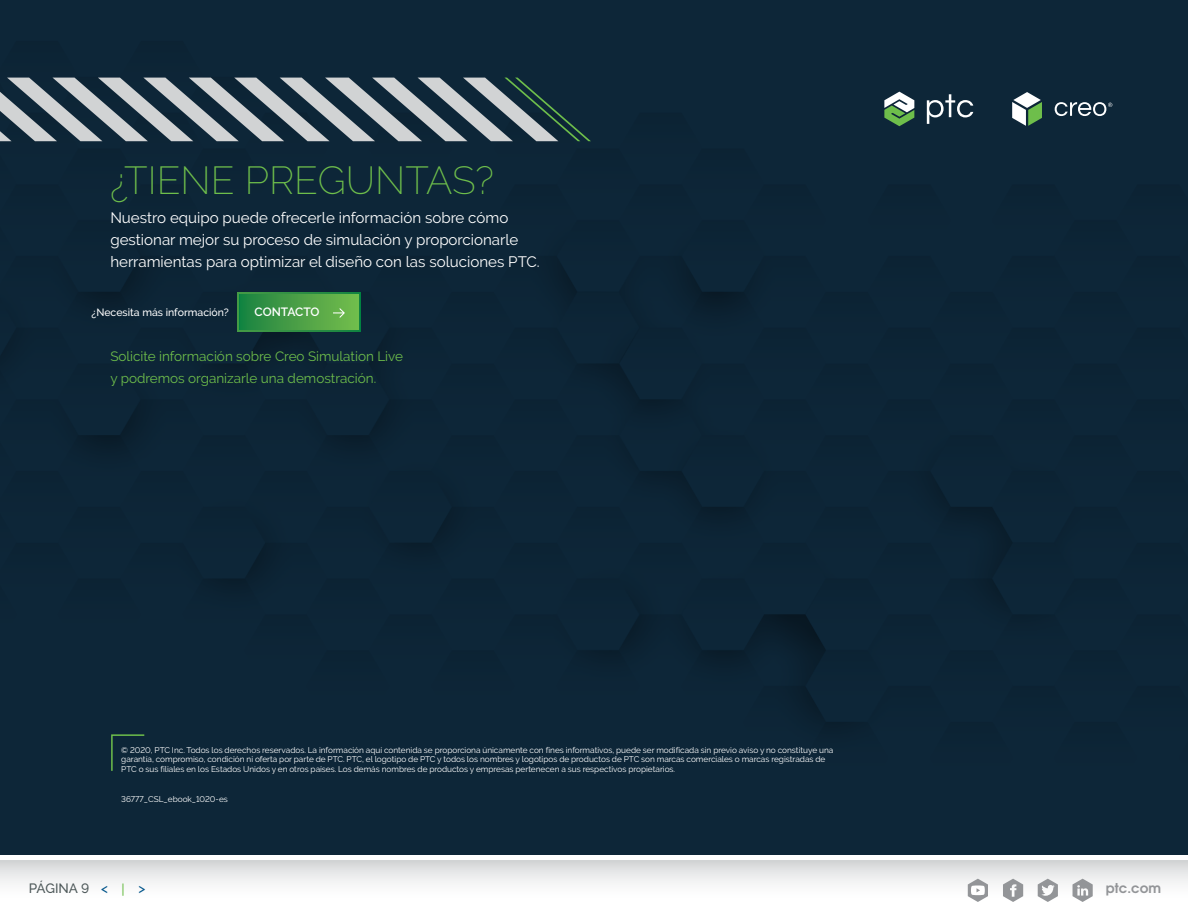
<style>
.page{position:relative;width:1188px;height:918px;background:#fff}
.page>*{position:absolute;margin:0;border:0;box-sizing:border-box;transform-origin:0 0}
.t1{font:200 39px "PTC Raleway";color:#6ebe4b}
.t2{font:15.15px/21.9px "PTC Raleway";color:#fff}
.t3{font:13.5px/22px "PTC Raleway";color:#6ebe4b}
.t4{font:500 13.5px "PTC Raleway";color:#4d5859}
.t5{font:700 13.5px "Te X Gyre Adventor";color:#939598}
.t6{font:600 12px "PTC Raleway";letter-spacing:-.005em;color:#fff}
.t7{font:500 10.5px "PTC Raleway";color:#fff}
.t8{font:8.25px/9.9px "PTC Raleway";color:#fff}
.s1{color:#00548a}
.s2{color:#6ebe4b}
</style>
<div class="page">
<div style="left:0;top:861px;width:1188px;height:41px;background:linear-gradient(to bottom,#d9dadc,#fff)"></div>
<svg style="left:1073px;top:879px;width:20px;height:23px"></svg>
<svg style="left:1003px;top:879px;width:20px;height:23px"></svg>
<svg style="left:1038px;top:879px;width:20px;height:23px"></svg>
<div style="left:0;top:0;width:1188px;height:855px;background:#0d2638"></div>
<svg style="left:968px;top:879px;width:20px;height:23px"></svg>
<svg style="left:0;top:78px;width:591px;height:63px;background:#63727b"></svg>
<div style="left:238px;top:293px;width:123px;height:38px;background:#0f8341"></div>
<div style="left:239px;top:294px;width:120px;height:36px;background:linear-gradient(to right,#1b8241,#76bd4c)"></div>
<svg style="left:333px;top:308px;width:12px;height:10px"></svg>
<svg style="left:110px;top:734px;width:36px;height:38px"></svg>
<svg style="left:1055px;top:102px;width:57px;height:14px"></svg>
<svg style="left:1012px;top:92px;width:30px;height:34px"></svg>
<svg style="left:884px;top:92px;width:30px;height:34px"></svg>
<svg style="left:927px;top:94px;width:46px;height:30px"></svg>
<h1 class="t1" style="left:110px;top:158px;width:385px">¿TIENE PREGUNTAS?</h1>
<h2 class="t2" style="left:110px;top:207px;width:431px">Nuestro equipo puede ofrecerle información sobre cómo gestionar mejor su proceso de simulación y proporcionarle herramientas para optimizar el diseño con las soluciones PTC.</h2>
<p class="t7" style="left:92px;top:306px;width:139px">¿Necesita más información?</p>
<h3 class="t3" style="left:110px;top:346px;width:294px">Solicite información sobre Creo Simulation Live y podremos organizarle una demostración.</h3>
<h3 class="t6" style="left:255px;top:305px;width:66px">CONTACTO</h3>
<p class="t8" style="left:121px;top:745px;width:714px">© 2020, PTC Inc. Todos los derechos reservados. La información aquí contenida se proporciona únicamente con fines informativos, puede ser modificada sin previo aviso y no constituye una garantía, compromiso, condición ni oferta por parte de PTC. PTC, el logotipo de PTC y todos los nombres y logotipos de productos de PTC son marcas comerciales o marcas registradas de<br>PTC o sus filiales en los Estados Unidos y en otros países. Los demás nombres de productos y empresas pertenecen a sus respectivos propietarios.</p>
<p class="t8" style="left:121px;top:795px;width:108px">36777_CSL_ebook_1020-es</p>
<h3 class="t4" style="left:29px;top:880px;width:118px">PÁGINA 9 <span class="s1">&lt;</span> <span class="s2">|</span> <span class="s1">&gt;</span></h3>
<h3 class="t5" style="left:1106px;top:876px;width:57px">ptc.com</h3>
</div>
